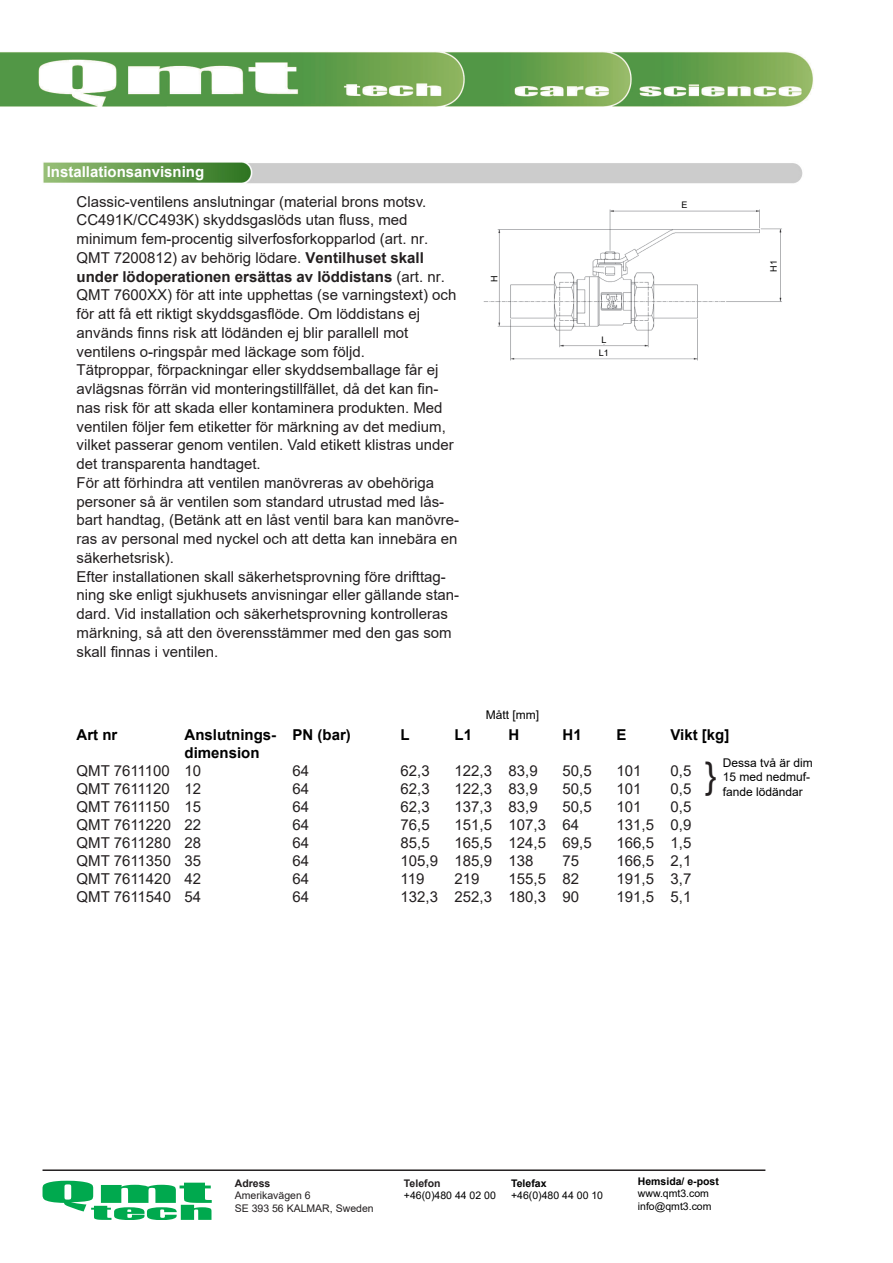
<style>
.page{position:relative;width:893px;height:1263px;background:#fff}
.page>*{position:absolute;margin:0;border:0;box-sizing:border-box;transform-origin:0 0}
.t1{font:36px "Arial";color:#231f20}
.t2{font:15px/18.8px "Arial";color:#231f20}
.t3{font:700 15px "Arial";color:#000}
.t4{font:700 15px "Arial";color:#fff}
.t5{font:12px/14.4px "Arial";color:#000}
.t6{font:10.5px "Arial";color:#000}
.t7{font:10.5px "Arial";color:#231f20}
.t8{font:700 10.5px "Arial";color:#000}
.t9{font:700 10.5px "Arial";color:#231f20}
.t10{font:9px "Arial";color:#000}
.s1{font-style:inherit}
.s2{font-weight:700}
</style>
<div class="page">
<img style="left:0;top:51px;width:814px;height:56px">
<hr style="left:43px;top:1169px;width:722px;height:2px;background:#231f20">
<img style="left:43px;top:162px;width:760px;height:22px">
<img style="left:483px;top:209px;width:299px;height:152px">
<svg style="left:492px;top:275px;width:6px;height:6px"></svg>
<svg style="left:601px;top:338px;width:6px;height:6px"></svg>
<svg style="left:601px;top:351px;width:6px;height:6px"></svg>
<svg style="left:773px;top:262px;width:6px;height:6px"></svg>
<svg style="left:43px;top:1181px;width:169px;height:38px"></svg>
<p class="t4" style="left:47px;top:161px;width:159px">Installationsanvisning</p>
<p class="t2" style="left:77px;top:192px;width:384px">Classic-ventilens anslutningar (material brons motsv.<br><span class="s1">CC491K/CC493K</span>) skyddsgaslöds utan fluss, med minimum fem-procentig silverfosforkopparlod (art. nr.<br>QMT 7200812) av behörig lödare. <span class="s2">Ventilhuset skall under lödoperationen ersättas av löddistans</span> (art. nr.<br>QMT 7600XX) för att inte upphettas (se varningstext) och för att få ett riktigt skyddsgasflöde. Om löddistans ej används finns risk att lödänden ej blir parallell mot ventilens o-ringspår med läckage som följd.<br>Tätproppar, förpackningar eller skyddsemballage får ej avlägsnas förrän vid monteringstillfället, då det kan fin&shy;nas risk för att skada eller kontaminera produkten. Med ventilen följer fem etiketter för märkning av det medium, vilket passerar genom ventilen. Vald etikett klistras under det transparenta handtaget.<br>För att förhindra att ventilen manövreras av obehöriga personer så är ventilen som standard utrustad med lås&shy;bart handtag, (Betänk att en låst ventil bara kan manövre&shy;ras av personal med nyckel och att detta kan innebära en säkerhetsrisk).<br>Efter installationen skall säkerhetsprovning före drifttag&shy;ning ske enligt sjukhusets anvisningar eller gällande stan&shy;dard. Vid installation och säkerhetsprovning kontrolleras märkning, så att den överensstämmer med den gas som skall finnas i ventilen.</p>
<p class="t10" style="left:488px;top:282px;width:8px;rotate:-90deg">H</p>
<p class="t5" style="left:486px;top:707px;width:55px">Mått [mm]</p>
<p class="t10" style="left:601px;top:334px;width:7px">L</p>
<p class="t10" style="left:599px;top:346px;width:12px">L1</p>
<p class="t10" style="left:682px;top:199px;width:8px">E</p>
<p class="t10" style="left:768px;top:272px;width:13px;rotate:-90deg">H1</p>
<p class="t3" style="left:77px;top:724px;width:42px">Art nr</p>
<p class="t3" style="left:185px;top:724px;width:168px">Anslutnings- PN (bar)</p>
<p class="t3" style="left:401px;top:724px;width:11px">L</p>
<p class="t3" style="left:455px;top:724px;width:19px">L1</p>
<p class="t3" style="left:509px;top:724px;width:12px">H</p>
<p class="t3" style="left:563px;top:724px;width:21px">H1</p>
<p class="t3" style="left:617px;top:724px;width:12px">E</p>
<p class="t3" style="left:671px;top:724px;width:60px">Vikt [kg]</p>
<p class="t3" style="left:185px;top:742px;width:77px">dimension</p>
<p class="t2" style="left:77px;top:761px;width:126px">QMT 7611100 10</p>
<p class="t2" style="left:293px;top:761px;width:18px">64</p>
<p class="t2" style="left:401px;top:761px;width:31px">62,3</p>
<p class="t2" style="left:455px;top:761px;width:85px">122,3 83,9</p>
<p class="t2" style="left:563px;top:761px;width:31px">50,5</p>
<p class="t2" style="left:617px;top:761px;width:27px">101</p>
<p class="t2" style="left:671px;top:761px;width:22px">0,5</p>
<p class="t2" style="left:77px;top:779px;width:126px">QMT 7611120 12</p>
<p class="t2" style="left:293px;top:779px;width:18px">64</p>
<p class="t2" style="left:401px;top:779px;width:31px">62,3</p>
<p class="t2" style="left:455px;top:779px;width:85px">122,3 83,9</p>
<p class="t2" style="left:563px;top:779px;width:31px">50,5</p>
<p class="t2" style="left:617px;top:779px;width:27px">101</p>
<p class="t2" style="left:671px;top:779px;width:22px">0,5</p>
<p class="t2" style="left:77px;top:797px;width:126px">QMT 7611150 15</p>
<p class="t2" style="left:293px;top:797px;width:18px">64</p>
<p class="t2" style="left:401px;top:797px;width:31px">62,3</p>
<p class="t2" style="left:455px;top:797px;width:85px">137,3 83,9</p>
<p class="t2" style="left:563px;top:797px;width:31px">50,5</p>
<p class="t2" style="left:617px;top:797px;width:27px">101</p>
<p class="t2" style="left:671px;top:797px;width:22px">0,5</p>
<p class="t2" style="left:77px;top:815px;width:126px">QMT 7611220 22</p>
<p class="t2" style="left:293px;top:815px;width:18px">64</p>
<p class="t2" style="left:401px;top:815px;width:31px">76,5</p>
<p class="t2" style="left:455px;top:815px;width:126px">151,5 107,3 64</p>
<p class="t2" style="left:617px;top:815px;width:76px">131,5 0,9</p>
<p class="t2" style="left:77px;top:833px;width:126px">QMT 7611280 28</p>
<p class="t2" style="left:293px;top:833px;width:18px">64</p>
<p class="t2" style="left:401px;top:833px;width:31px">85,5</p>
<p class="t2" style="left:455px;top:833px;width:139px">165,5 124,5 69,5</p>
<p class="t2" style="left:617px;top:833px;width:76px">166,5 1,5</p>
<p class="t2" style="left:77px;top:851px;width:126px">QMT 7611350 35</p>
<p class="t2" style="left:293px;top:851px;width:18px">64</p>
<p class="t2" style="left:401px;top:851px;width:135px">105,9 185,9 138</p>
<p class="t2" style="left:563px;top:851px;width:18px">75</p>
<p class="t2" style="left:617px;top:851px;width:76px">166,5 2,1</p>
<p class="t2" style="left:77px;top:869px;width:126px">QMT 7611420 42</p>
<p class="t2" style="left:293px;top:869px;width:18px">64</p>
<p class="t2" style="left:401px;top:869px;width:25px">119</p>
<p class="t2" style="left:455px;top:869px;width:27px">219</p>
<p class="t2" style="left:509px;top:869px;width:72px">155,5 82</p>
<p class="t2" style="left:617px;top:869px;width:76px">191,5 3,7</p>
<p class="t2" style="left:77px;top:887px;width:126px">QMT 7611540 54</p>
<p class="t2" style="left:293px;top:887px;width:18px">64</p>
<p class="t2" style="left:401px;top:887px;width:180px">132,3 252,3 180,3 90</p>
<p class="t2" style="left:617px;top:887px;width:76px">191,5 5,1</p>
<p class="t1" style="left:705px;top:750px;width:14px">}</p>
<p class="t5" style="left:723px;top:755px;width:92px">Dessa två är dim<br>15 med nedmuf&shy;fande lödändar</p>
<p class="t9" style="left:235px;top:1175px;width:37px">Adress</p>
<p class="t7" style="left:235px;top:1188px;width:77px">Amerikavägen 6</p>
<p class="t7" style="left:235px;top:1201px;width:140px">SE 393 56 KALMAR, Sweden</p>
<p class="t9" style="left:404px;top:1175px;width:38px">Telefon</p>
<p class="t6" style="left:404px;top:1188px;width:93px">+46(0)480 44 02 00</p>
<p class="t8" style="left:511px;top:1175px;width:37px">Telefax</p>
<p class="t6" style="left:511px;top:1188px;width:93px">+46(0)480 44 00 10</p>
<p class="t8" style="left:638px;top:1173px;width:83px">Hemsida/ e-post</p>
<p class="t6" style="left:638px;top:1186px;width:73px">www.qmt3.com</p>
<p class="t6" style="left:638px;top:1199px;width:75px">info@qmt3.com</p>
</div>
